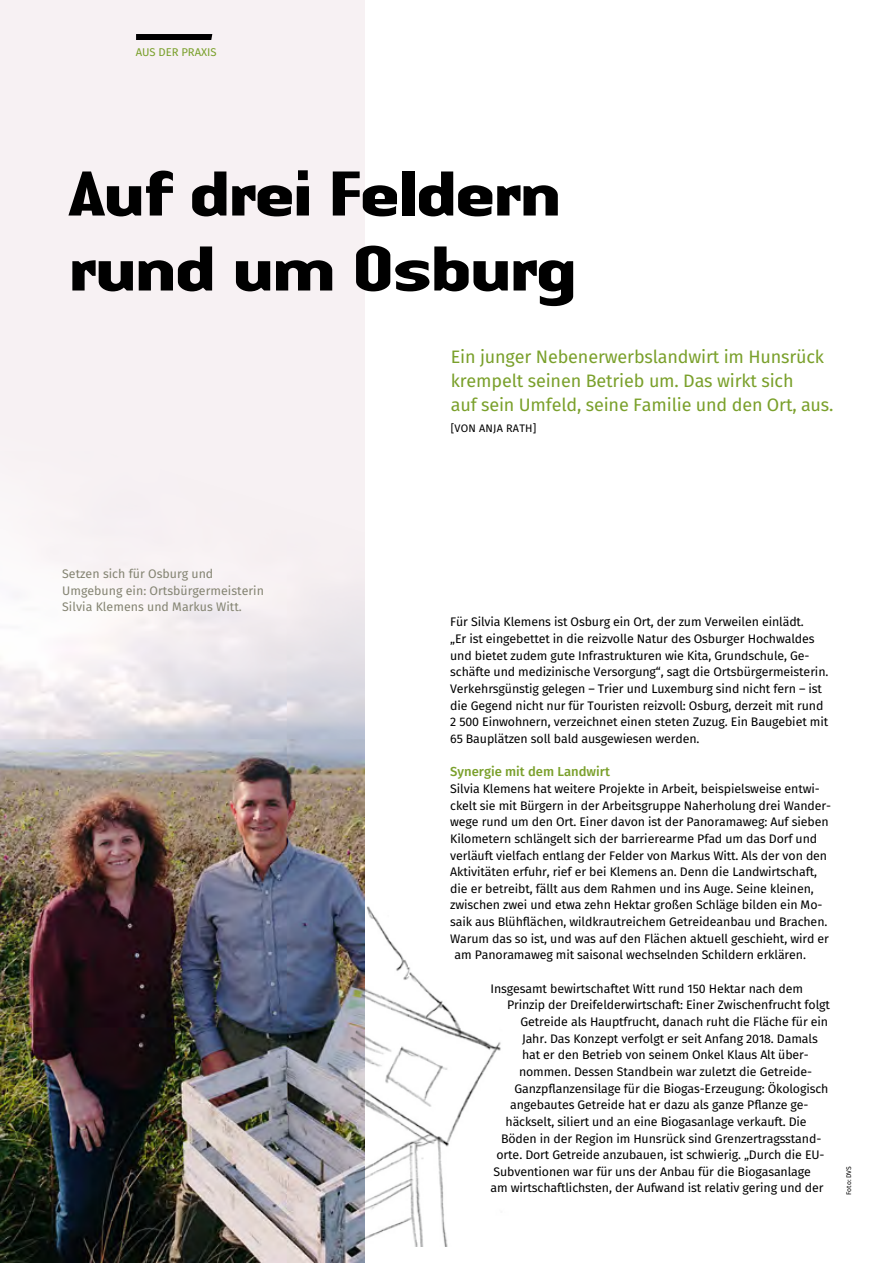
<style>
.page{position:relative;width:893px;height:1263px;background:#fff}
.page>*{position:absolute;margin:0;border:0;box-sizing:border-box;transform-origin:0 0}
.t1{font:700 66px/75px "Authentic Sans Std";letter-spacing:-.06em;color:#000}
.t2{font:18px/24px "Fira Sans";letter-spacing:-.01em;color:#7aa02b}
.t3{font:500 13.05px "Fira Sans";color:#7aa02b}
.t4{font:12.3px/16.6px "Fira Sans";letter-spacing:-.01em;color:#000}
.t5{font:12.3px/16.6px "Fira Sans";color:#848472}
.t6{font:11.25px "Fira Sans";color:#7aa02b}
.t7{font:10.8px "Fira Sans";letter-spacing:.02em;color:#000}
.t8{font:6.75px "Fira Sans";color:#000}
</style>
<div class="page">
<img style="left:0;top:864px;width:364px;height:399px">
<svg style="left:0;top:0;width:365px;height:864px;fill:#f7f1f3"></svg>
<svg style="left:135px;top:34px;width:77px;height:6px"></svg>
<img style="left:270px;top:898px;width:231px;height:349px">
<p class="t6" style="left:136px;top:44px;width:83px">AUS DER PRAXIS</p>
<h1 class="t1" style="left:68px;top:154px;width:512px">Auf drei Feldern rund um Osburg</h1>
<h2 class="t2" style="left:451px;top:346px;width:384px">Ein junger Nebenerwerbslandwirt im Hunsrück krempelt seinen Betrieb um. Das wirkt sich<br>auf sein Umfeld, seine Familie und den Ort, aus.</h2>
<p class="t7" style="left:451px;top:420px;width:87px">[VON ANJA RATH]</p>
<p class="t5" style="left:62px;top:566px;width:203px">Setzen sich für Osburg und<br>Umgebung ein: Ortsbürgermeisterin<br>Silvia Klemens und Markus Witt.</p>
<p class="t4" style="left:450px;top:615px;width:380px">Für Silvia Klemens ist Osburg ein Ort, der zum Verweilen einlädt.<br>„Er ist eingebettet in die reizvolle Natur des Osburger Hochwaldes und bietet zudem gute Infrastrukturen wie Kita, Grundschule, Ge&shy;schäfte und medizinische Versorgung“, sagt die Ortsbürgermeisterin.<br>Verkehrsgünstig gelegen – Trier und Luxemburg sind nicht fern – ist die Gegend nicht nur für Touristen reizvoll: Osburg, derzeit mit rund 2 500 Einwohnern, verzeichnet einen steten Zuzug. Ein Baugebiet mit 65 Bauplätzen soll bald ausgewiesen werden.</p>
<p class="t3" style="left:450px;top:762px;width:161px">Synergie mit dem Landwirt</p>
<p class="t4" style="left:450px;top:781px;width:371px">Silvia Klemens hat weitere Projekte in Arbeit, beispielsweise entwi-</p>
<p class="t4" style="left:450px;top:798px;width:382px">ckelt sie mit Bürgern in der Arbeitsgruppe Naherholung drei Wander-</p>
<p class="t4" style="left:450px;top:814px;width:380px">wege rund um den Ort. Einer davon ist der Panoramaweg: Auf sieben</p>
<p class="t4" style="left:450px;top:831px;width:368px">Kilometern schlängelt sich der barrierearme Pfad um das Dorf und</p>
<p class="t4" style="left:450px;top:848px;width:378px">verläuft vielfach entlang der Felder von Markus Witt. Als der von den</p>
<p class="t4" style="left:450px;top:864px;width:368px">Aktivitäten erfuhr, rief er bei Klemens an. Denn die Landwirtschaft,</p>
<p class="t4" style="left:450px;top:881px;width:365px">die er betreibt, fällt aus dem Rahmen und ins Auge. Seine kleinen,</p>
<p class="t4" style="left:450px;top:898px;width:374px">zwischen zwei und etwa zehn Hektar großen Schläge bilden ein Mo-</p>
<p class="t4" style="left:450px;top:914px;width:379px">saik aus Blühflächen, wildkrautreichem Getreideanbau und Brachen.</p>
<p class="t4" style="left:450px;top:931px;width:380px">Warum das so ist, und was auf den Flächen aktuell geschieht, wird er</p>
<p class="t4" style="left:455px;top:948px;width:353px">am Panoramaweg mit saisonal wechselnden Schildern erklären.</p>
<p class="t4" style="left:491px;top:981px;width:314px">Insgesamt bewirtschaftet Witt rund 150 Hektar nach dem</p>
<p class="t4" style="left:507px;top:998px;width:324px">Prinzip der Dreifelderwirtschaft: Einer Zwischenfrucht folgt</p>
<p class="t4" style="left:521px;top:1014px;width:309px">Getreide als Hauptfrucht, danach ruht die Fläche für ein</p>
<p class="t4" style="left:522px;top:1031px;width:297px">Jahr. Das Konzept verfolgt er seit Anfang 2018. Damals</p>
<p class="t4" style="left:522px;top:1047px;width:288px">hat er den Betrieb von seinem Onkel Klaus Alt über-</p>
<p class="t4" style="left:519px;top:1064px;width:295px">nommen. Dessen Standbein war zuletzt die Getreide-</p>
<p class="t4" style="left:515px;top:1081px;width:315px">Ganzpflanzensilage für die Biogas-Erzeugung: Ökologisch</p>
<p class="t4" style="left:510px;top:1097px;width:300px">angebautes Getreide hat er dazu als ganze Pflanze ge-</p>
<p class="t4" style="left:506px;top:1114px;width:303px">häckselt, siliert und an eine Biogasanlage verkauft. Die</p>
<p class="t4" style="left:501px;top:1131px;width:322px">Böden in der Region im Hunsrück sind Grenzertragsstand-</p>
<p class="t4" style="left:497px;top:1147px;width:330px">orte. Dort Getreide anzubauen, ist schwierig. „Durch die EU-</p>
<p class="t4" style="left:494px;top:1164px;width:319px">Subventionen war für uns der Anbau für die Biogasanlage</p>
<p class="t4" style="left:491px;top:1181px;width:335px">am wirtschaftlichsten, der Aufwand ist relativ gering und der</p>
<p class="t8" style="left:844px;top:1195px;width:30px;rotate:-90deg">Foto: DVS</p>
</div>
